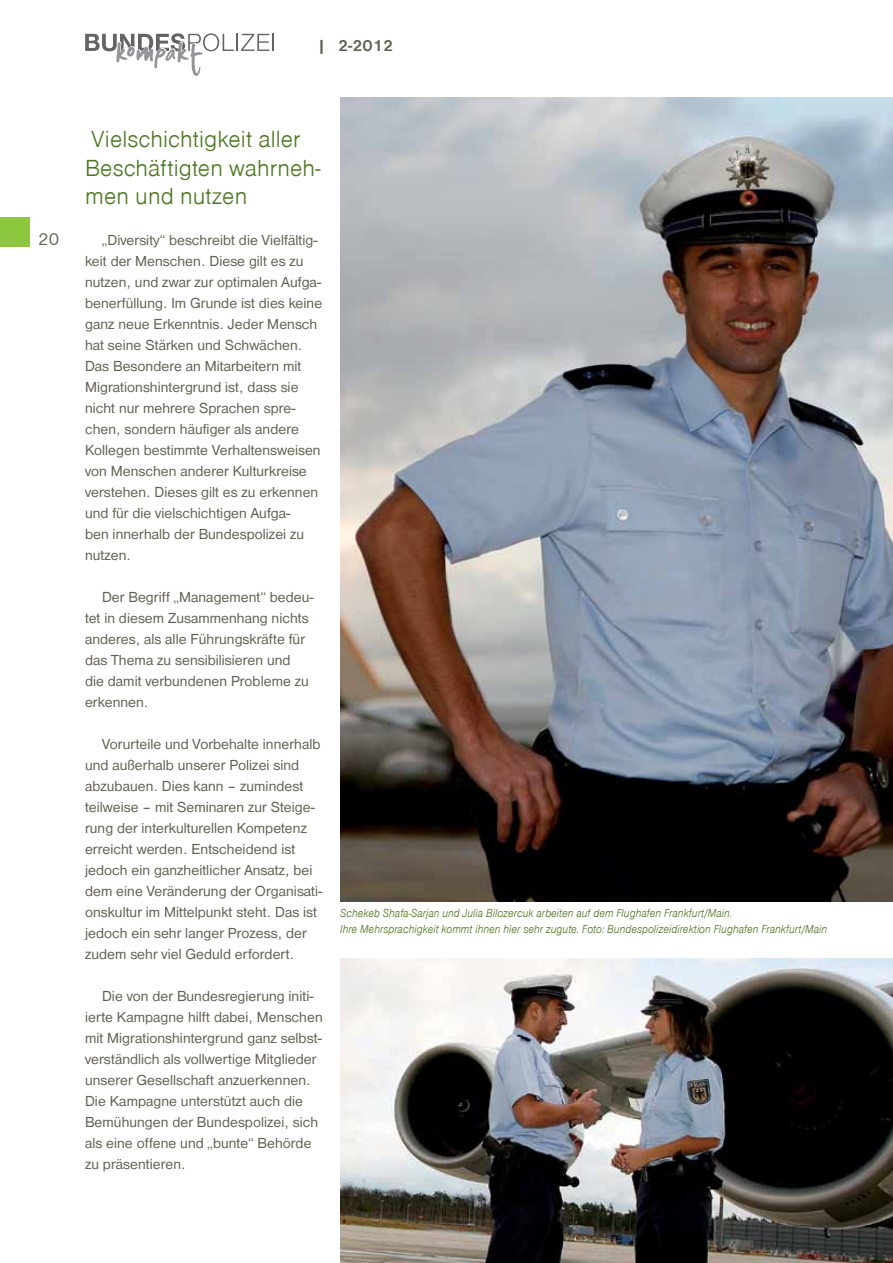
<style>
.page{position:relative;width:893px;height:1263px;background:#fff}
.page>*{position:absolute;margin:0;border:0;box-sizing:border-box;transform-origin:0 0}
.t1{font:300 24px/28.5px "Nimbus San D";letter-spacing:.005em;color:#4c7620}
.t2{font:18px "Nimbus San D";color:#625f50}
.t3{font:700 16.5px "Nimbus San D";color:#625f50}
.t4{font:15px/21px "Nimbus San D";letter-spacing:.005em;color:#625f50}
.t5{font:italic 300 12px/16.5px "Nimbus San D";letter-spacing:.005em;color:#4c7620;scale:.9 1}
</style>
<div class="page">
<svg style="left:85px;top:33px;width:189px;height:43px"></svg>
<div style="left:0;top:217px;width:30px;height:30px;background:#8dc63f"></div>
<img style="left:340px;top:98px;width:553px;height:803px">
<img style="left:340px;top:959px;width:553px;height:304px">
<p class="t3" style="left:317px;top:36px;width:77px">| 2-2012</p>
<p class="t2" style="left:38px;top:229px;width:22px">20</p>
<h1 class="t1" style="left:85px;top:125px;width:237px">Vielschichtigkeit aller<br>Beschäftigten wahrneh&shy;men und nutzen</h1>
<p class="t4" style="left:85px;top:229px;width:239px;text-indent:17px">„Diversity“ beschreibt die Vielfältig&shy;keit der Menschen. Diese gilt es zu nutzen, und zwar zur optimalen Aufga&shy;benerfüllung. Im Grunde ist dies keine ganz neue Erkenntnis. Jeder Mensch hat seine Stärken und Schwächen.<br>Das Besondere an Mitarbeitern mit Migrationshintergrund ist, dass sie nicht nur mehrere Sprachen spre&shy;chen, sondern häufiger als andere Kollegen bestimmte Verhaltensweisen von Menschen anderer Kulturkreise verstehen. Dieses gilt es zu erkennen und für die vielschichtigen Aufga-<br>ben innerhalb der Bundespolizei zu nutzen.</p>
<p class="t4" style="left:85px;top:586px;width:230px;text-indent:17px">Der Begriff „Management“ bedeu&shy;tet in diesem Zusammenhang nichts anderes, als alle Führungskräfte für das Thema zu sensibilisieren und<br>die damit verbundenen Probleme zu erkennen.</p>
<p class="t4" style="left:85px;top:733px;width:239px;text-indent:17px">Vorurteile und Vorbehalte innerhalb und außerhalb unserer Polizei sind abzubauen. Dies kann – zumindest teilweise – mit Seminaren zur Steige&shy;rung der interkulturellen Kompetenz erreicht werden. Entscheidend ist jedoch ein ganzheitlicher Ansatz, bei dem eine Veränderung der Organisati&shy;onskultur im Mittelpunkt steht. Das ist jedoch ein sehr langer Prozess, der zudem sehr viel Geduld erfordert.</p>
<p class="t4" style="left:85px;top:985px;width:239px;text-indent:17px">Die von der Bundesregierung initi&shy;ierte Kampagne hilft dabei, Menschen mit Migrationshintergrund ganz selbst&shy;verständlich als vollwertige Mitglieder unserer Gesellschaft anzuerkennen.<br>Die Kampagne unterstützt auch die Bemühungen der Bundespolizei, sich als eine offene und „bunte“ Behörde zu präsentieren.</p>
<p class="t5" style="left:340px;top:905px;width:543px">Schekeb Shafa-Sarjan und Julia Bilozercuk arbeiten auf dem Flughafen Frankfurt/Main.<br>Ihre Mehrsprachigkeit kommt ihnen hier sehr zugute. Foto: Bundespolizeidirektion Flughafen Frankfurt/Main</p>
</div>
